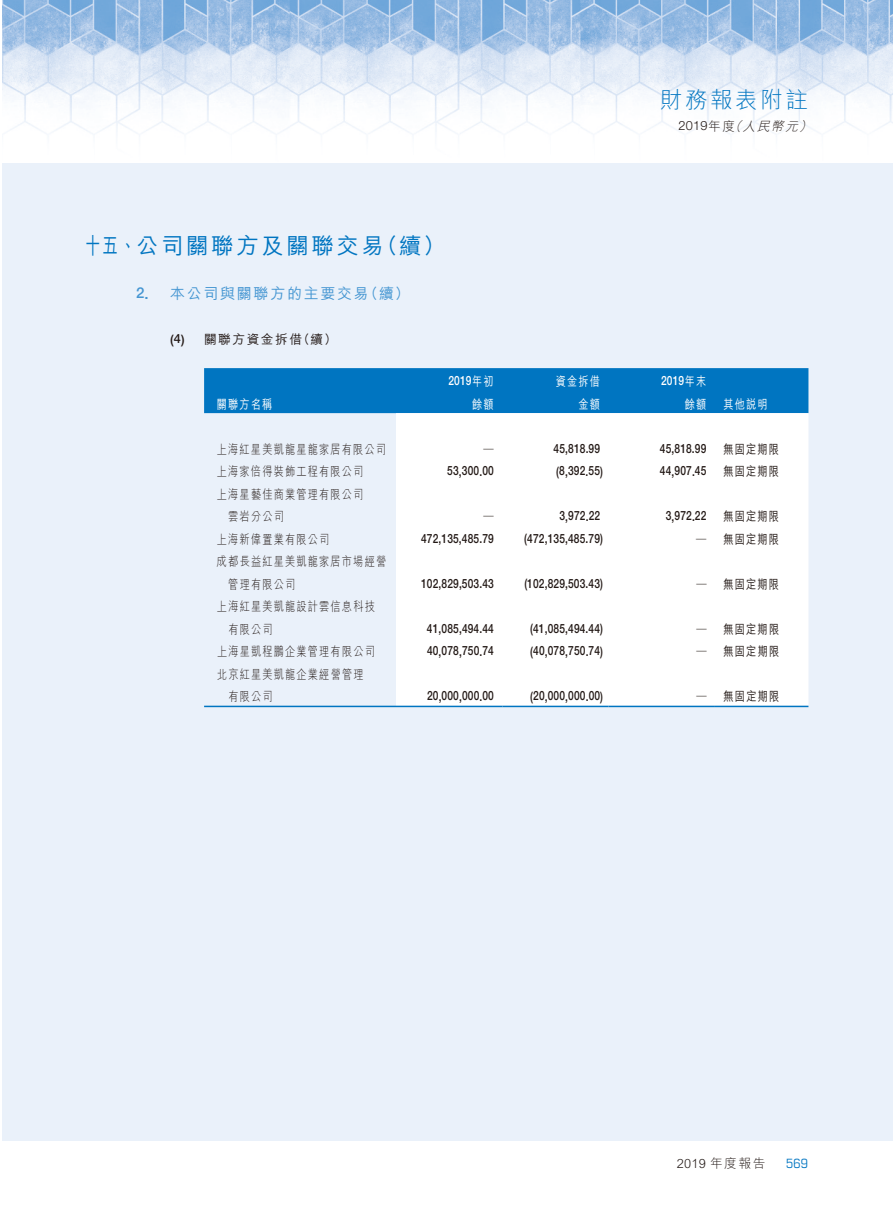
<style>
.page{position:relative;width:893px;height:1212px;background:#fff}
.page>*{position:absolute;margin:0;border:0;box-sizing:border-box;transform-origin:0 0}
.t1{font:500 22.5px "M Hei HK";letter-spacing:.115em;color:#0075c1;scale:.7 1}
.t2{font:300 22.5px "M Hei HK";letter-spacing:.115em;color:#0075c1}
.t3{font:500 15px "M Hei HK";letter-spacing:.115em;color:#4596d2}
.t4{font:500 12.75px "Helvetica Neue";letter-spacing:.015em;color:#231916;scale:.8 1}
.t5{font:300 12.75px/22.5px "M Hei HK";letter-spacing:.115em;color:#231916;scale:.8 1}
.t6{font:500 12.75px "M Hei HK";letter-spacing:.115em;color:#231916;scale:.8 1}
.t7{font:500 12.75px/22.5px "M Hei HK";letter-spacing:.115em;color:#fff;text-align:right;scale:.8 1}
.t8{font:500 12.75px "M Hei HK";letter-spacing:.115em;color:#231916}
.t9{font:italic 300 12.75px "M Hei HK";color:#231916}
.t10{font:500 12.75px "Helvetica Neue";letter-spacing:.015em;color:#fff;scale:.8 1}
.t11{font:300 12.75px "M Hei HK";letter-spacing:.065em;color:#231916}
.t12{font:condensed 12.75px "Eurostile";color:#0075c1}
.s1{font-family:"Helvetica Neue"}
.s2{font-family:"M Hei HK"}
.s3{font-family:"Helvetica Neue";font-style:normal}
.s4{font-style:normal}
</style>
<div class="page">
<img style="left:2px;top:0;width:891px;height:164px">
<div style="left:2px;top:164px;width:891px;height:977px;background:#eaf1fa"></div>
<div style="left:204px;top:368px;width:604px;height:45px;background:#0075c1"></div>
<div style="left:396px;top:413px;width:412px;height:293px;background:#fff"></div>
<hr style="left:204px;top:706px;width:192px;height:1px;background:#0075c1">
<hr style="left:396px;top:706px;width:106px;height:1px;background:#0075c1">
<hr style="left:502px;top:706px;width:107px;height:1px;background:#0075c1">
<hr style="left:609px;top:706px;width:106px;height:1px;background:#0075c1">
<hr style="left:715px;top:706px;width:93px;height:1px;background:#0075c1">
<h1 class="t1" style="left:85px;top:229px;width:517px">十五、公司關聯方及關聯交易（續）</h1>
<p class="t3" style="left:136px;top:283px;width:275px"><span class="s1">2.</span> 本公司與關聯方的主要交易（續）</p>
<p class="t8" style="left:170px;top:330px;width:168px"><span class="s1">(4)</span> 關聯方資金拆借（續）</p>
<p class="t7" style="left:217px;top:392px;width:71px">關聯方名稱</p>
<p class="t10" style="left:448px;top:373px;width:58px">2019<span class="s2">年初</span></p>
<p class="t7" style="left:472px;top:392px;width:28px">餘額</p>
<h1 class="t2" style="left:660px;top:84px;width:149px">財務報表附註</h1>
<p class="t9" style="left:679px;top:117px;width:139px"><span class="s3">20 1 9</span> <span class="s4">年度</span>（人民幣元）</p>
<p class="t7" style="left:556px;top:369px;width:57px">資金拆借金額</p>
<p class="t10" style="left:661px;top:373px;width:58px">2019<span class="s2">年末</span></p>
<p class="t7" style="left:685px;top:392px;width:28px">餘額</p>
<p class="t7" style="left:723px;top:392px;width:57px">其他說明</p>
<p class="t5" style="left:217px;top:437px;width:213px">上海紅星美凱龍星龍家居有限公司</p>
<p class="t6" style="left:484px;top:439px;width:14px">—</p>
<p class="t4" style="left:554px;top:441px;width:60px">45,818.99</p>
<p class="t4" style="left:660px;top:441px;width:60px">45,818.99</p>
<p class="t6" style="left:723px;top:439px;width:71px">無固定期限</p>
<p class="t5" style="left:217px;top:460px;width:185px">上海家倍得裝飾工程有限公司</p>
<p class="t4" style="left:447px;top:463px;width:60px">53,300.00</p>
<p class="t4" style="left:556px;top:463px;width:60px">(8,392.55)</p>
<p class="t4" style="left:660px;top:463px;width:60px">44,907.45</p>
<p class="t6" style="left:723px;top:462px;width:71px">無固定期限</p>
<p class="t5" style="left:217px;top:482px;width:185px">上海星藝佳商業管理有限公司　雲岩分公司</p>
<p class="t6" style="left:484px;top:507px;width:14px">—</p>
<p class="t4" style="left:559px;top:508px;width:52px">3,972.22</p>
<p class="t4" style="left:666px;top:508px;width:52px">3,972.22</p>
<p class="t6" style="left:723px;top:507px;width:71px">無固定期限</p>
<p class="t5" style="left:217px;top:527px;width:142px">上海新偉置業有限公司</p>
<p class="t4" style="left:421px;top:531px;width:92px">472,135,485.79</p>
<p class="t4" style="left:524px;top:531px;width:100px">(472,135,485.79)</p>
<p class="t6" style="left:696px;top:530px;width:105px">— 無固定期限</p>
<p class="t5" style="left:217px;top:550px;width:213px">成都長益紅星美凱龍家居市場經營　管理有限公司</p>
<p class="t4" style="left:421px;top:576px;width:92px">102,829,503.43</p>
<p class="t4" style="left:524px;top:576px;width:100px">(102,829,503.43)</p>
<p class="t6" style="left:696px;top:575px;width:105px">— 無固定期限</p>
<p class="t5" style="left:217px;top:595px;width:199px">上海紅星美凱龍設計雲信息科技　有限公司</p>
<p class="t4" style="left:427px;top:621px;width:85px">41,085,494.44</p>
<p class="t4" style="left:530px;top:621px;width:93px">(41,085,494.44)</p>
<p class="t6" style="left:696px;top:620px;width:105px">— 無固定期限</p>
<p class="t5" style="left:217px;top:640px;width:199px">上海星凱程鵬企業管理有限公司</p>
<p class="t4" style="left:427px;top:643px;width:85px">40,078,750.74</p>
<p class="t4" style="left:530px;top:643px;width:93px">(40,078,750.74)</p>
<p class="t6" style="left:696px;top:642px;width:105px">— 無固定期限</p>
<p class="t5" style="left:217px;top:662px;width:185px">北京紅星美凱龍企業經營管理　有限公司</p>
<p class="t4" style="left:427px;top:688px;width:85px">20,000,000.00</p>
<p class="t4" style="left:530px;top:688px;width:93px">(20,000,000.00)</p>
<p class="t6" style="left:696px;top:687px;width:105px">— 無固定期限</p>
<p class="t11" style="left:677px;top:1154px;width:90px">2019 年度報告</p>
<p class="t12" style="left:786px;top:1155px;width:23px">569</p>
</div>
